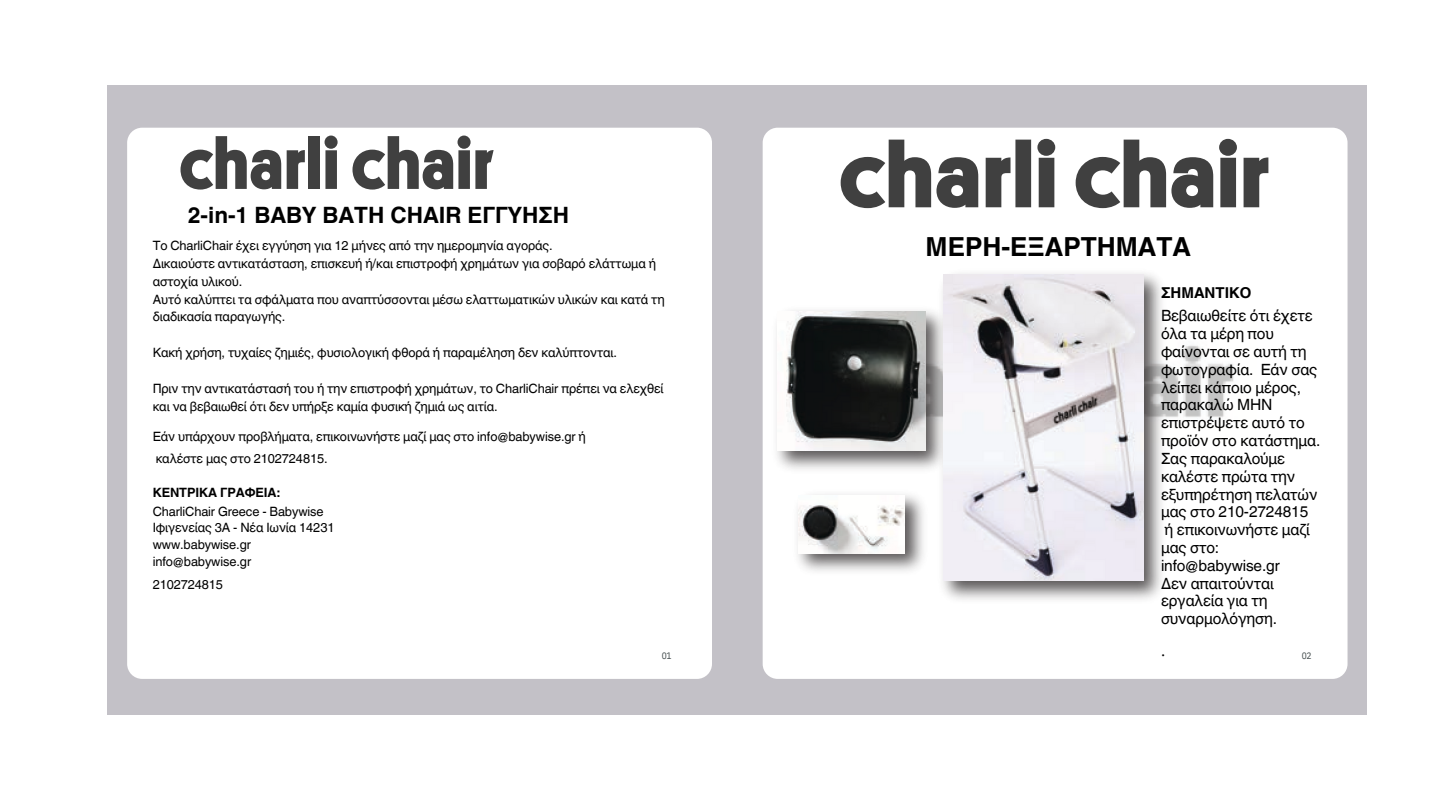
<style>
.page{position:relative;width:1445px;height:788px;background:#fff}
.page>*{position:absolute;margin:0;border:0;box-sizing:border-box;transform-origin:0 0}
.t1{font:700 26.25px "Helvetica World";color:#000}
.t2{font:700 22.5px "Helvetica World";color:#000}
.t3{font:15.5px/17.8px "Helvetica World";letter-spacing:-.01em;color:#000}
.t4{font:15.5px "IBM Plex Sans";color:#000}
.t5{font:700 15px "Helvetica World";color:#000}
.t6{font:12.88px/17.8px "Helvetica World";letter-spacing:-.01em;color:#000}
.t7{font:700 12.88px "Helvetica World";letter-spacing:-.01em;color:#000}
.t8{font:9.38px "IBM Plex Sans Cond";color:#434c4d}
</style>
<div class="page">
<div style="left:107px;top:85px;width:1260px;height:630px;background:#c3c1c7"></div>
<div style="left:127px;top:128px;width:585px;height:550px;background:#fff;border-radius:15px"></div>
<div style="left:763px;top:128px;width:584px;height:550px;background:#fff;border-radius:15px"></div>
<svg style="left:180px;top:136px;width:101px;height:53px"></svg>
<svg style="left:287px;top:150px;width:18px;height:39px"></svg>
<div style="left:308px;top:136px;width:12px;height:53px;background:#404040"></div>
<svg style="left:324px;top:135px;width:14px;height:54px"></svg>
<svg style="left:352px;top:135px;width:142px;height:54px"></svg>
<svg style="left:840px;top:140px;width:138px;height:68px"></svg>
<svg style="left:985px;top:157px;width:25px;height:50px"></svg>
<div style="left:1015px;top:140px;width:16px;height:67px;background:#404040"></div>
<svg style="left:1037px;top:139px;width:18px;height:68px"></svg>
<svg style="left:1075px;top:140px;width:138px;height:68px"></svg>
<svg style="left:1219px;top:139px;width:18px;height:68px"></svg>
<svg style="left:1243px;top:157px;width:25px;height:50px"></svg>
<img style="left:797px;top:494px;width:127px;height:77px">
<img style="left:798px;top:495px;width:107px;height:58px">
<img style="left:776px;top:310px;width:157px;height:159px">
<img style="left:777px;top:311px;width:148px;height:139px">
<img style="left:933px;top:273px;width:237px;height:327px">
<img style="left:943px;top:274px;width:200px;height:307px">
<p class="t2" style="left:188px;top:197px;width:383px">2-in-1 BABY BATH CHAIR ΕΓΓΥΗΣΗ</p>
<p class="t1" style="left:925px;top:225px;width:267px">ΜΕΡΗ-ΕΞΑΡΤΗΜΑΤΑ</p>
<p class="t5" style="left:1161px;top:281px;width:92px">ΣΗΜΑΝΤΙΚΟ</p>
<p class="t6" style="left:153px;top:237px;width:401px">Το CharliChair έχει εγγύηση για 12 μήνες από την ημερομηνία αγοράς.</p>
<p class="t6" style="left:153px;top:255px;width:505px">Δικαιούστε αντικατάσταση, επισκευή ή/και επιστροφή χρημάτων για σοβαρό ελάττωμα ή αστοχία υλικού.</p>
<p class="t6" style="left:153px;top:290px;width:513px">Αυτό καλύπτει τα σφάλματα που αναπτύσσονται μέσω ελαττωματικών υλικών και κατά τη διαδικασία παραγωγής.</p>
<p class="t6" style="left:153px;top:344px;width:466px">Κακή χρήση, τυχαίες ζημιές, φυσιολογική φθορά ή παραμέληση δεν καλύπτονται.</p>
<p class="t6" style="left:153px;top:379px;width:512px">Πριν την αντικατάστασή του ή την επιστροφή χρημάτων, το CharliChair πρέπει να ελεχθεί και να βεβαιωθεί ότι δεν υπήρξε καμία φυσική ζημιά ως αιτία.</p>
<p class="t6" style="left:153px;top:427px;width:435px">Εάν υπάρχουν προβλήματα, επικοινωνήστε μαζί μας στο info@babywise.gr ή</p>
<p class="t6" style="left:156px;top:449px;width:173px">καλέστε μας στο 2102724815.</p>
<p class="t7" style="left:153px;top:481px;width:129px">ΚΕΝΤΡΙΚΑ ΓΡΑΦΕΙΑ:</p>
<p class="t6" style="left:153px;top:502px;width:172px">CharliChair Greece - Babywise</p>
<p class="t6" style="left:153px;top:519px;width:183px">Ιφιγενείας 3Α - Νέα Ιωνία 14231</p>
<p class="t6" style="left:153px;top:536px;width:100px">www.babywise.gr</p>
<p class="t6" style="left:153px;top:553px;width:100px">info@babywise.gr</p>
<p class="t6" style="left:153px;top:575px;width:72px">2102724815</p>
<p class="t3" style="left:1161px;top:307px;width:161px">Βεβαιωθείτε ότι έχετε όλα τα μέρη που φαίνονται σε αυτή τη φωτογραφία. Εάν σας λείπει κάποιο μέρος, παρακαλώ ΜΗΝ επιστρέψετε αυτό το προϊόν στο κατάστημα.<br>Σας παρακαλούμε καλέστε πρώτα την εξυπηρέτηση πελατών μας στο 210-2724815</p>
<p class="t3" style="left:1161px;top:521px;width:150px">ή επικοινωνήστε μαζί μας στο: info@babywise.gr</p>
<p class="t3" style="left:1161px;top:574px;width:118px">Δεν απαιτούνται εργαλεία για τη συναρμολόγηση.</p>
<p class="t4" style="left:1161px;top:640px;width:6px">.</p>
<p class="t8" style="left:662px;top:649px;width:11px">01</p>
<p class="t8" style="left:1302px;top:649px;width:11px">02</p>
</div>
